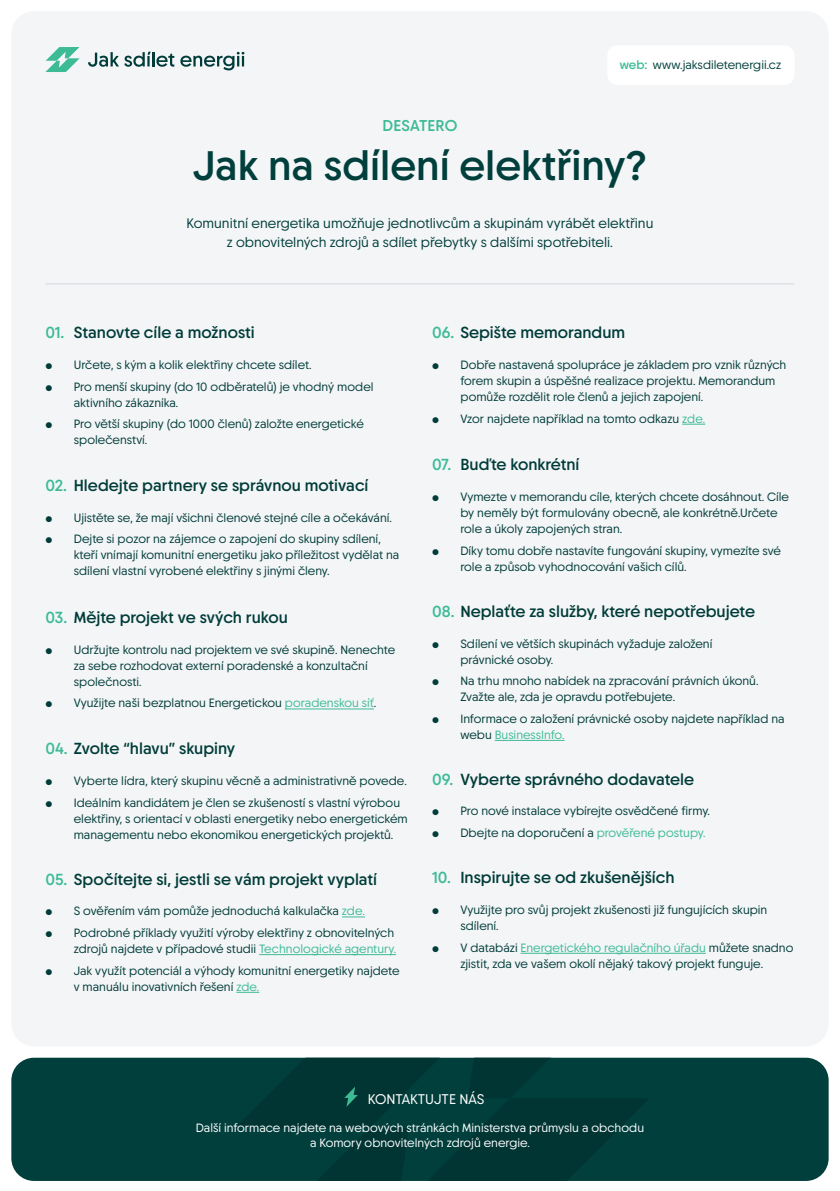
<style>
.page{position:relative;width:840px;height:1191px;background:#fff}
.page>*{position:absolute;margin:0;border:0;box-sizing:border-box;transform-origin:0 0}
.t1{font:700 41.2px "Chopin Trial Semi";color:#013f3c}
.t2{font:700 16px "Chopin Trial Semi";color:#003c39}
.t3{font:700 15.6px "Chopin Trial Semi";letter-spacing:.01em;color:#3dbb95}
.t4{font:14px "Chopin Trial Medium";color:#fff}
.t5{font:13.8px/19px "Chopin Trial Medium";color:#013f3c;text-align:center}
.t6{font:12px/16px "Chopin Trial Medium";color:#003c39}
.t7{font:12px/14.4px "Chopin Trial Medium";color:#fff;text-align:center}
.t8{font:12px "Chopin Trial Medium";color:#013f3c}
.s1{font-family:"Chopin Trial Semi";font-weight:700;color:#3dbb95}
.s2{color:#3dbb95}
.s3{font-family:"Proxima Nova";font-size:10px}
</style>
<div class="page">
<div style="left:11px;top:1057px;width:817px;height:124px;background:#013f3c;border-radius:23px"></div>
<div style="left:11px;top:11px;width:817px;height:1035px;background:#f4f5f7;border-radius:23px"></div>
<svg style="left:45px;top:47px;width:35px;height:25px"></svg>
<svg style="left:88px;top:52px;width:86px;height:15px"></svg>
<svg style="left:180px;top:52px;width:64px;height:18px"></svg>
<div style="left:607px;top:45px;width:187px;height:40px;background:#fff;border-radius:10px"></div>
<svg style="left:232px;top:1057px;width:417px;height:50px"></svg>
<svg style="left:682px;top:424px;width:22px;height:1px"></svg>
<hr style="left:285px;top:708px;width:89px;height:1px;background:#3dbb95">
<svg style="left:342px;top:916px;width:23px;height:1px"></svg>
<hr style="left:259px;top:954px;width:137px;height:1px;background:#3dbb95">
<svg style="left:236px;top:992px;width:23px;height:1px"></svg>
<hr style="left:494px;top:740px;width:70px;height:1px;background:#3dbb95">
<hr style="left:520px;top:953px;width:185px;height:1px;background:#3dbb95">
<hr style="left:45px;top:283px;width:749px;height:1px;background:#d1d5db">
<p class="t3" style="left:382px;top:116px;width:76px">DESATERO</p>
<p class="t8" style="left:619px;top:57px;width:163px"><span class="s1">web:</span> www.jaksdiletenergii.cz</p>
<h1 class="t1" style="left:193px;top:139px;width:455px">Jak na sdílení elektřiny?</h1>
<p class="t5" style="left:186px;top:213px;width:468px">Komunitní energetika umožňuje jednotlivcům a skupinám vyrábět elektřinu z obnovitelných zdrojů a sdílet přebytky s dalšími spotřebiteli.</p>
<h2 class="t2" style="left:45px;top:322px;width:211px"><span class="s2">01.</span> Stanovte cíle a možnosti</h2>
<p class="t6" style="left:45px;top:357px;width:267px"><span class="s3">●</span> Určete, s kým a kolik elektřiny chcete sdílet.</p>
<p class="t6" style="left:74px;top:378px;width:301px;text-indent:-28px"><span class="s3">●</span> Pro menší skupiny (do 10 odběratelů) je vhodný model aktivního zákazníka.</p>
<p class="t6" style="left:74px;top:416px;width:291px;text-indent:-28px"><span class="s3">●</span> Pro větší skupiny (do 1000 členů) založte energetické společenství.</p>
<h2 class="t2" style="left:45px;top:475px;width:324px"><span class="s2">02.</span> Hledejte partnery se správnou motivací</h2>
<p class="t6" style="left:45px;top:509px;width:348px"><span class="s3">●</span> Ujistěte se, že mají všichni členové stejné cíle a očekávání.</p>
<p class="t6" style="left:74px;top:531px;width:327px;text-indent:-28px"><span class="s3">●</span> Dejte si pozor na zájemce o zapojení do skupiny sdílení, kteří vnímají komunitní energetiku jako příležitost vydělat na sdílení vlastní vyrobené elektřiny s jinými členy.</p>
<h2 class="t2" style="left:45px;top:607px;width:244px"><span class="s2">03.</span> Mějte projekt ve svých rukou</h2>
<p class="t6" style="left:74px;top:641px;width:323px;text-indent:-28px"><span class="s3">●</span> Udržujte kontrolu nad projektem ve své skupině. Nenechte za sebe rozhodovat externí poradenské a konzultační společnosti.</p>
<p class="t6" style="left:45px;top:695px;width:332px"><span class="s3">●</span> Využijte naši bezplatnou Energetickou <span class="s2">poradenskou síť</span>.</p>
<h2 class="t2" style="left:45px;top:738px;width:191px"><span class="s2">04.</span> Zvolte “hlavu” skupiny</h2>
<p class="t6" style="left:45px;top:773px;width:363px"><span class="s3">●</span> Vyberte lídra, který skupinu věcně a administrativně povede.</p>
<p class="t6" style="left:74px;top:794px;width:335px;text-indent:-28px"><span class="s3">●</span> Ideálním kandidátem je člen se zkušeností s vlastní výrobou elektřiny, s orientací v oblasti energetiky nebo energetickém managementu nebo ekonomikou energetických projektů.</p>
<h2 class="t2" style="left:45px;top:869px;width:333px"><span class="s2">05.</span> Spočítejte si, jestli se vám projekt vyplatí</h2>
<p class="t6" style="left:45px;top:903px;width:321px"><span class="s3">●</span> S ověřením vám pomůže jednoduchá kalkulačka <span class="s2">zde.</span></p>
<p class="t6" style="left:45px;top:924px;width:352px;text-align:right"><span class="s3">●</span> Podrobné příklady využití výroby elektřiny z obnovitelných zdrojů najdete v případové studii <span class="s2">Technologické agentury.</span></p>
<p class="t6" style="left:74px;top:962px;width:327px;text-indent:-28px"><span class="s3">●</span> Jak využít potenciál a výhody komunitní energetiky najdete v manuálu inovativních řešení <span class="s2">zde.</span></p>
<h2 class="t2" style="left:432px;top:322px;width:195px"><span class="s2">06.</span> Sepište memorandum</h2>
<p class="t6" style="left:460px;top:357px;width:327px;text-indent:-28px"><span class="s3">●</span> Dobře nastavená spolupráce je základem pro vznik různých forem skupin a úspěšné realizace projektu. Memorandum pomůže rozdělit role členů a jejich zapojení.</p>
<p class="t6" style="left:432px;top:410px;width:274px"><span class="s3">●</span> Vzor najdete například na tomto odkazu <span class="s2">zde.</span></p>
<h2 class="t2" style="left:432px;top:454px;width:149px"><span class="s2">07.</span> Buďte konkrétní</h2>
<p class="t6" style="left:460px;top:489px;width:330px;text-indent:-28px"><span class="s3">●</span> Vymezte v memorandu cíle, kterých chcete dosáhnout. Cíle by neměly být formulovány obecně, ale konkrétně.Určete role a úkoly zapojených stran.</p>
<p class="t6" style="left:460px;top:542px;width:322px;text-indent:-28px"><span class="s3">●</span> Díky tomu dobře nastavíte fungování skupiny, vymezíte své role a způsob vyhodnocování vašich cílů.</p>
<h2 class="t2" style="left:432px;top:601px;width:324px"><span class="s2">08.</span> Neplaťte za služby, které nepotřebujete</h2>
<p class="t6" style="left:460px;top:635px;width:253px;text-indent:-28px"><span class="s3">●</span> Sdílení ve větších skupinách vyžaduje založení právnické osoby.</p>
<p class="t6" style="left:460px;top:673px;width:299px;text-indent:-28px"><span class="s3">●</span> Na trhu mnoho nabídek na zpracování právních úkonů.<br>Zvažte ale, zda je opravdu potřebujete.</p>
<p class="t6" style="left:460px;top:710px;width:325px;text-indent:-28px"><span class="s3">●</span> Informace o založení právnické osoby najdete například na webu <span class="s2">BusinessInfo.</span></p>
<h2 class="t2" style="left:432px;top:769px;width:263px"><span class="s2">09.</span> Vyberte správného dodavatele</h2>
<p class="t6" style="left:432px;top:802px;width:279px"><span class="s3">●</span> Pro nové instalace vybírejte osvědčené firmy.</p>
<p class="t6" style="left:432px;top:824px;width:275px"><span class="s3">●</span> Dbejte na doporučení a <span class="s2">prověřené postupy.</span></p>
<h2 class="t2" style="left:432px;top:867px;width:244px"><span class="s2">10.</span> Inspirujte se od zkušenějších</h2>
<p class="t6" style="left:460px;top:901px;width:308px;text-indent:-28px"><span class="s3">●</span> Využijte pro svůj projekt zkušenosti již fungujících skupin sdílení.</p>
<p class="t6" style="left:432px;top:939px;width:363px;text-align:center"><span class="s3">●</span> V databázi <span class="s2">Energetického regulačního úřadu</span> můžete snadno zjistit, zda ve vašem okolí nějaký takový projekt funguje.</p>
<p class="t4" style="left:367px;top:1090px;width:118px">KONTAKTUJTE NÁS</p>
<p class="t7" style="left:196px;top:1121px;width:449px">Další informace najdete na webových stránkách Ministerstva průmyslu a obchodu a Komory obnovitelných zdrojů energie.</p>
</div>
